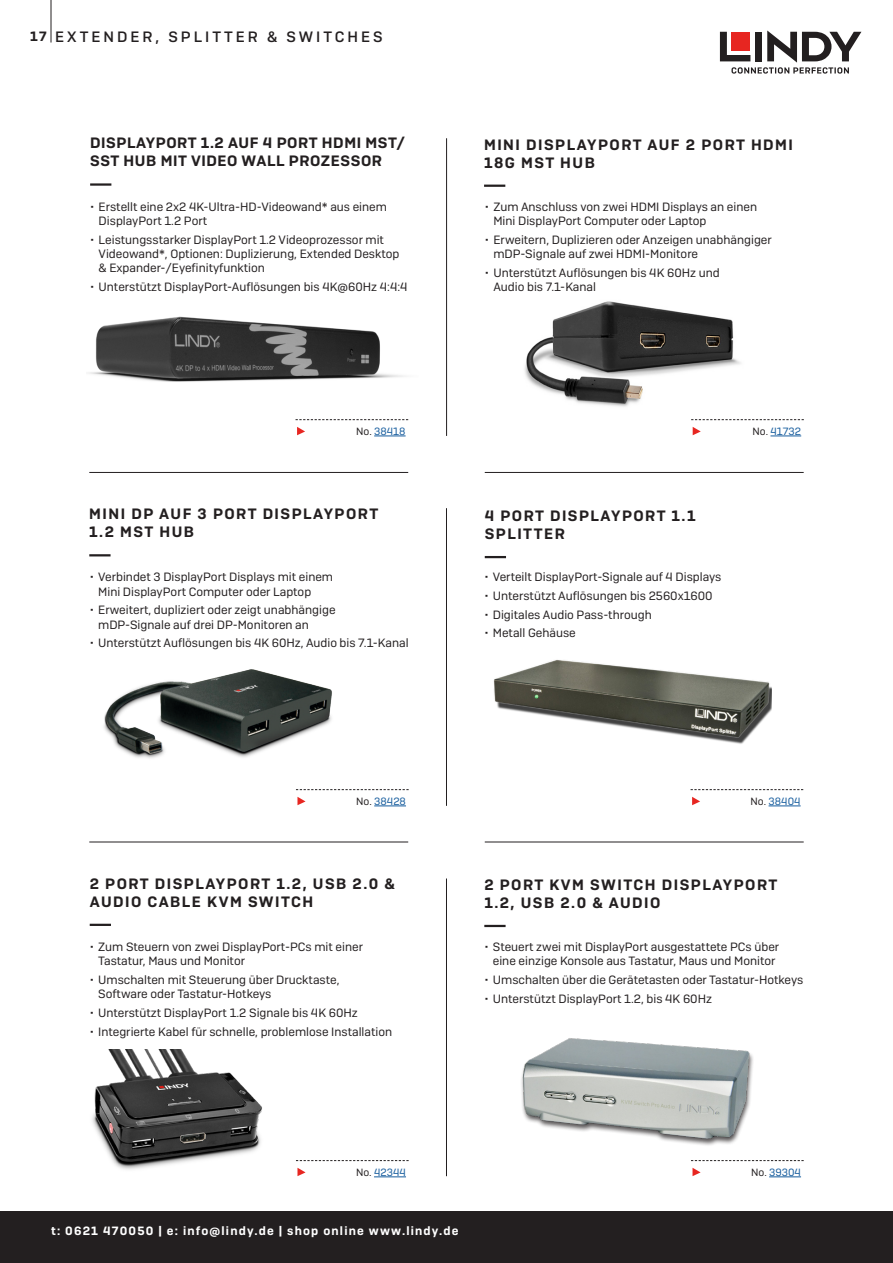
<style>
.page{position:relative;width:893px;height:1263px;background:#fff}
.page>*{position:absolute;margin:0;border:0;box-sizing:border-box;transform-origin:0 0}
.Product-Headline{font:600 15px/18px "Camber";letter-spacing:.1em;color:#231f20}
.Product-Headline-2{font:600 15px/18px "Camber";letter-spacing:.04em;color:#231f20}
.Head-1{font:500 15px "Camber";letter-spacing:.2em;color:#231f20}
.Bullets{font:600 13.5px "Camber";color:#231f20}
.t1{font:12px/14.4px "Camber";color:#231f20}
.t2{font:600 12px "Camber";letter-spacing:.1em;color:#fff}
.Tabelle_No{font:10.5px "Camber";color:#175d9e}
.s1{color:#231f20}
</style>
<div class="page">
<div style="left:0;top:1212px;width:893px;height:51px;background:#231f20"></div>
<hr style="left:89px;top:842px;width:319px;height:1px;background:#231f20">
<hr style="left:89px;top:472px;width:319px;height:1px;background:#231f20">
<hr style="left:485px;top:842px;width:319px;height:1px;background:#231f20">
<hr style="left:485px;top:472px;width:319px;height:1px;background:#231f20">
<hr style="left:446px;top:878px;width:1px;height:298px;background:#231f20">
<hr style="left:446px;top:508px;width:1px;height:298px;background:#231f20">
<hr style="left:446px;top:138px;width:1px;height:298px;background:#231f20">
<hr style="left:51px;top:0;width:1px;height:43px;background:#231f20">
<svg style="left:720px;top:31px;width:141px;height:43px"></svg>
<div style="left:731px;top:32px;width:19px;height:18px;background:#e72621"></div>
<div style="left:755px;top:32px;width:7px;height:29px;background:#231f20"></div>
<img style="left:89px;top:316px;width:315px;height:66px">
<img style="left:524px;top:301px;width:217px;height:106px">
<img style="left:104px;top:669px;width:228px;height:89px">
<img style="left:493px;top:659px;width:278px;height:85px">
<img style="left:92px;top:1050px;width:170px;height:120px">
<img style="left:521px;top:1038px;width:241px;height:130px">
<hr style="left:90px;top:183px;width:21px;height:3px;background:#231f20">
<hr style="left:484px;top:185px;width:21px;height:2px;background:#231f20">
<hr style="left:89px;top:554px;width:22px;height:2px;background:#231f20">
<hr style="left:374px;top:436px;width:32px;height:1px;background:#175d9e">
<svg style="left:297px;top:427px;width:8px;height:8px"></svg>
<svg style="left:296px;top:419px;width:112px;height:1px"></svg>
<hr style="left:770px;top:436px;width:31px;height:1px;background:#175d9e">
<svg style="left:693px;top:427px;width:8px;height:8px"></svg>
<svg style="left:691px;top:419px;width:113px;height:1px"></svg>
<hr style="left:374px;top:806px;width:32px;height:1px;background:#175d9e">
<svg style="left:297px;top:797px;width:9px;height:8px"></svg>
<svg style="left:296px;top:789px;width:113px;height:1px"></svg>
<hr style="left:485px;top:556px;width:21px;height:2px;background:#231f20">
<hr style="left:90px;top:924px;width:21px;height:2px;background:#231f20">
<hr style="left:769px;top:806px;width:32px;height:1px;background:#175d9e">
<svg style="left:692px;top:797px;width:8px;height:8px"></svg>
<svg style="left:691px;top:789px;width:112px;height:1px"></svg>
<hr style="left:374px;top:1176px;width:32px;height:1px;background:#175d9e">
<svg style="left:297px;top:1168px;width:9px;height:8px"></svg>
<svg style="left:296px;top:1160px;width:113px;height:1px"></svg>
<hr style="left:484px;top:925px;width:22px;height:2px;background:#231f20">
<hr style="left:769px;top:1176px;width:32px;height:1px;background:#175d9e">
<svg style="left:692px;top:1168px;width:9px;height:8px"></svg>
<svg style="left:691px;top:1160px;width:113px;height:1px"></svg>
<p class="Bullets" style="left:30px;top:28px;width:18px">17</p>
<p class="Head-1" style="left:55px;top:28px;width:329px">EXTENDER, SPLITTER &amp; SWITCHES</p>
<p class="Product-Headline-2" style="left:90px;top:134px;width:316px">DISPLAYPORT 1.2 AUF 4 PORT HDMI MST/<br>SST HUB MIT VIDEO WALL PROZESSOR</p>
<p class="Product-Headline" style="left:484px;top:135px;width:310px">MINI DISPLAYPORT AUF 2 PORT HDMI<br>18G MST HUB</p>
<p class="t1" style="left:99px;top:199px;width:290px;text-indent:-9px">• Erstellt eine 2x2 4K-Ultra-HD-Videowand* aus einem<br>DisplayPort 1.2 Port</p>
<p class="t1" style="left:99px;top:232px;width:302px;text-indent:-9px">• Leistungsstarker DisplayPort 1.2 Videoprozessor mit<br>Videowand*, Optionen: Duplizierung, Extended Desktop &amp; Expander-/Eyefinityfunktion</p>
<p class="t1" style="left:90px;top:280px;width:319px">• Unterstützt DisplayPort-Auflösungen bis 4K@60Hz 4:4:4</p>
<p class="t1" style="left:493px;top:199px;width:265px;text-indent:-9px">• Zum Anschluss von zwei HDMI Displays an einen<br>Mini DisplayPort Computer oder Laptop</p>
<p class="t1" style="left:493px;top:232px;width:280px;text-indent:-9px">• Erweitern, Duplizieren oder Anzeigen unabhängiger mDP-Signale auf zwei HDMI-Monitore</p>
<p class="t1" style="left:493px;top:265px;width:228px;text-indent:-9px">• Unterstützt Auflösungen bis 4K 60Hz und<br>Audio bis 7.1-Kanal</p>
<p class="Tabelle_No" style="left:356px;top:425px;width:51px"><span class="s1">No.</span> 38418</p>
<p class="Tabelle_No" style="left:752px;top:425px;width:50px"><span class="s1">No.</span> 41732</p>
<p class="Product-Headline" style="left:89px;top:505px;width:290px">MINI DP AUF 3 PORT DISPLAYPORT<br>1.2 MST HUB</p>
<p class="t1" style="left:98px;top:570px;width:236px;text-indent:-9px">• Verbindet 3 DisplayPort Displays mit einem<br>Mini DisplayPort Computer oder Laptop</p>
<p class="t1" style="left:98px;top:603px;width:239px;text-indent:-9px">• Erweitert, dupliziert oder zeigt unabhängige mDP-Signale auf drei DP-Monitoren an</p>
<p class="t1" style="left:90px;top:636px;width:320px">• Unterstützt Auflösungen bis 4K 60Hz, Audio bis 7.1-Kanal</p>
<p class="Product-Headline" style="left:485px;top:506px;width:212px">4 PORT DISPLAYPORT 1.1</p>
<p class="Product-Headline" style="left:485px;top:524px;width:82px">SPLITTER</p>
<p class="t1" style="left:484px;top:570px;width:239px">• Verteilt DisplayPort-Signale auf 4 Displays</p>
<p class="t1" style="left:484px;top:588px;width:230px">• Unterstützt Auflösungen bis 2560x1600</p>
<p class="t1" style="left:484px;top:607px;width:169px">• Digitales Audio Pass-through</p>
<p class="t1" style="left:484px;top:626px;width:93px">• Metall Gehäuse</p>
<p class="Tabelle_No" style="left:356px;top:795px;width:51px"><span class="s1">No.</span> 38428</p>
<p class="Tabelle_No" style="left:751px;top:795px;width:52px"><span class="s1">No.</span> 38404</p>
<p class="Product-Headline" style="left:90px;top:874px;width:307px">2 PORT DISPLAYPORT 1.2, USB 2.0 &amp;<br>AUDIO CABLE KVM SWITCH</p>
<p class="Product-Headline" style="left:484px;top:875px;width:295px">2 PORT KVM SWITCH DISPLAYPORT<br>1.2, USB 2.0 &amp; AUDIO</p>
<p class="t1" style="left:98px;top:939px;width:266px;text-indent:-9px">• Zum Steuern von zwei DisplayPort-PCs mit einer<br>Tastatur, Maus und Monitor</p>
<p class="t1" style="left:98px;top:972px;width:243px;text-indent:-9px">• Umschalten mit Steuerung über Drucktaste,<br>Software oder Tastatur-Hotkeys</p>
<p class="t1" style="left:90px;top:1005px;width:270px">• Unterstützt DisplayPort 1.2 Signale bis 4K 60Hz</p>
<p class="t1" style="left:90px;top:1024px;width:304px">• Integrierte Kabel für schnelle, problemlose Installation</p>
<p class="t1" style="left:484px;top:939px;width:296px;text-align:center">• Steuert zwei mit DisplayPort ausgestattete PCs über eine einzige Konsole aus Tastatur, Maus und Monitor</p>
<p class="t1" style="left:484px;top:972px;width:320px">• Umschalten über die Gerätetasten oder Tastatur-Hotkeys</p>
<p class="t1" style="left:484px;top:991px;width:229px">• Unterstützt DisplayPort 1.2, bis 4K 60Hz</p>
<p class="Tabelle_No" style="left:356px;top:1166px;width:51px"><span class="s1">No.</span> 42344</p>
<p class="t2" style="left:51px;top:1223px;width:409px">t: 0621 470050 | e: info@lindy.de | shop online www.lindy.de</p>
<p class="Tabelle_No" style="left:751px;top:1166px;width:51px"><span class="s1">No.</span> 39304</p>
</div>
